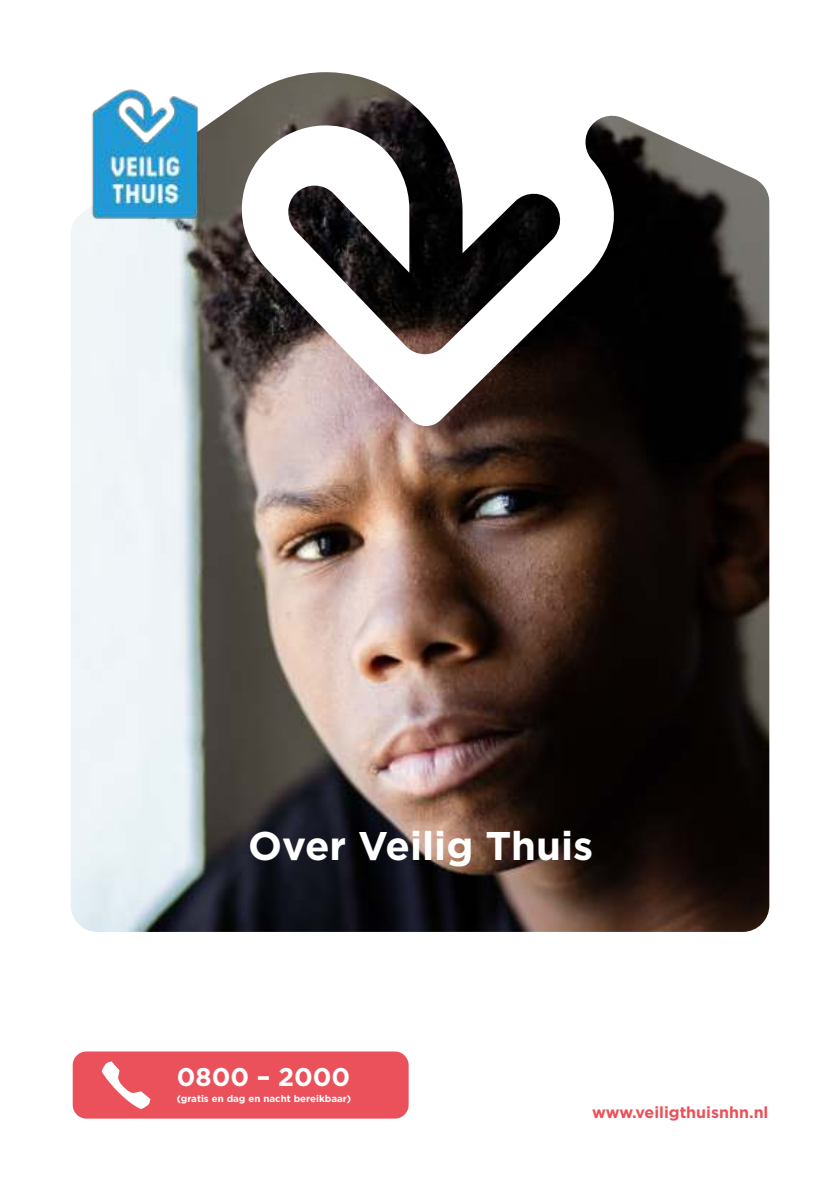
<style>
.page{position:relative;width:840px;height:1191px;background:#fff}
.page>*{position:absolute;margin:0;border:0;box-sizing:border-box;transform-origin:0 0}
.t1{font:700 40px "Gotham";color:#fff}
.t2{font:700 25.6px "Gotham";color:#fff}
.t3{font:700 16px "Gotham";color:#ea515a}
.t4{font:700 9.8px "Gotham";color:#fff}
</style>
<div class="page">
<img style="left:71px;top:72px;width:697px;height:860px">
<img style="left:71px;top:72px;width:166px;height:167px">
<div style="left:73px;top:1051px;width:335px;height:67px;background:#ea515a;border-radius:14px"></div>
<h1 class="t1" style="left:248px;top:828px;width:346px">Over Veilig Thuis</h1>
<h2 class="t2" style="left:177px;top:1065px;width:175px">0800 – 2000</h2>
<p class="t4" style="left:177px;top:1094px;width:176px">(gratis en dag en nacht bereikbaar)</p>
<h3 class="t3" style="left:592px;top:1105px;width:178px">www.veiligthuisnhn.nl</h3>
</div>
